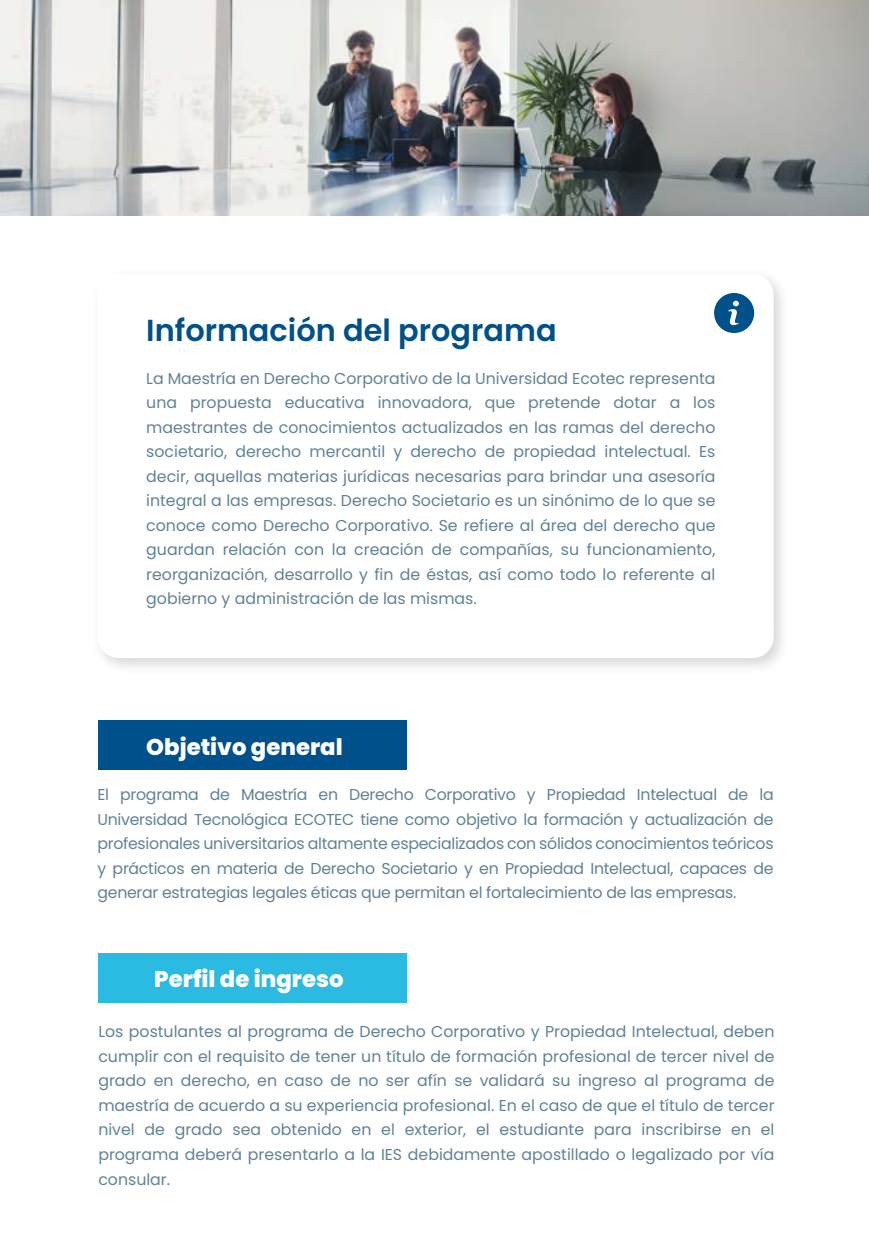
<style>
.page{position:relative;width:869px;height:1241px;background:#fff}
.page>*{position:absolute;margin:0;border:0;box-sizing:border-box;transform-origin:0 0}
.t1{font:600 30.45px "Poppins";color:#00508b}
.t2{font:800 22.75px "Poppins";color:#fff}
.t3{font:15.75px/24.5px "Poppins";color:#608296;text-align:justify}
</style>
<div class="page">
<img style="left:101px;top:277px;width:681px;height:390px">
<div style="left:97px;top:274px;width:676px;height:384px;background:#fff;border-radius:21px"></div>
<img style="left:0;top:0;width:868px;height:215px">
<div style="left:98px;top:952px;width:308px;height:50px;background:#2bbae2"></div>
<svg style="left:714px;top:293px;width:39px;height:40px"></svg>
<div style="left:98px;top:720px;width:308px;height:50px;background:#00508b"></div>
<h1 class="t1" style="left:146px;top:313px;width:411px">Información del programa</h1>
<p class="t3" style="left:146px;top:366px;width:570px">La Maestría en Derecho Corporativo de la Universidad Ecotec representa una propuesta educativa innovadora, que pretende dotar a los maestrantes de conocimientos actualizados en las ramas del derecho societario, derecho mercantil y derecho de propiedad intelectual. Es decir, aquellas materias jurídicas necesarias para brindar una asesoría integral a las empresas. Derecho Societario es un sinónimo de lo que se conoce como Derecho Corporativo. Se refiere al área del derecho que guardan relación con la creación de compañías, su funcionamiento, reorganización, desarrollo y fin de éstas, así como todo lo referente al gobierno y administración de las mismas.</p>
<h2 class="t2" style="left:146px;top:733px;width:198px">Objetivo general</h2>
<p class="t3" style="left:97px;top:782px;width:677px">El programa de Maestría en Derecho Corporativo y Propiedad Intelectual de la Universidad Tecnológica ECOTEC tiene como objetivo la formación y actualización de profesionales universitarios altamente especializados con sólidos conocimientos teóricos y prácticos en materia de Derecho Societario y en Propiedad Intelectual, capaces de generar estrategias legales éticas que permitan el fortalecimiento de las empresas.</p>
<h2 class="t2" style="left:154px;top:965px;width:190px">Perfil de ingreso</h2>
<p class="t3" style="left:98px;top:1019px;width:677px">Los postulantes al programa de Derecho Corporativo y Propiedad Intelectual, deben cumplir con el requisito de tener un título de formación profesional de tercer nivel de grado en derecho, en caso de no ser afín se validará su ingreso al programa de maestría de acuerdo a su experiencia profesional. En el caso de que el título de tercer nivel de grado sea obtenido en el exterior, el estudiante para inscribirse en el programa deberá presentarlo a la IES debidamente apostillado o legalizado por vía consular.</p>
</div>
